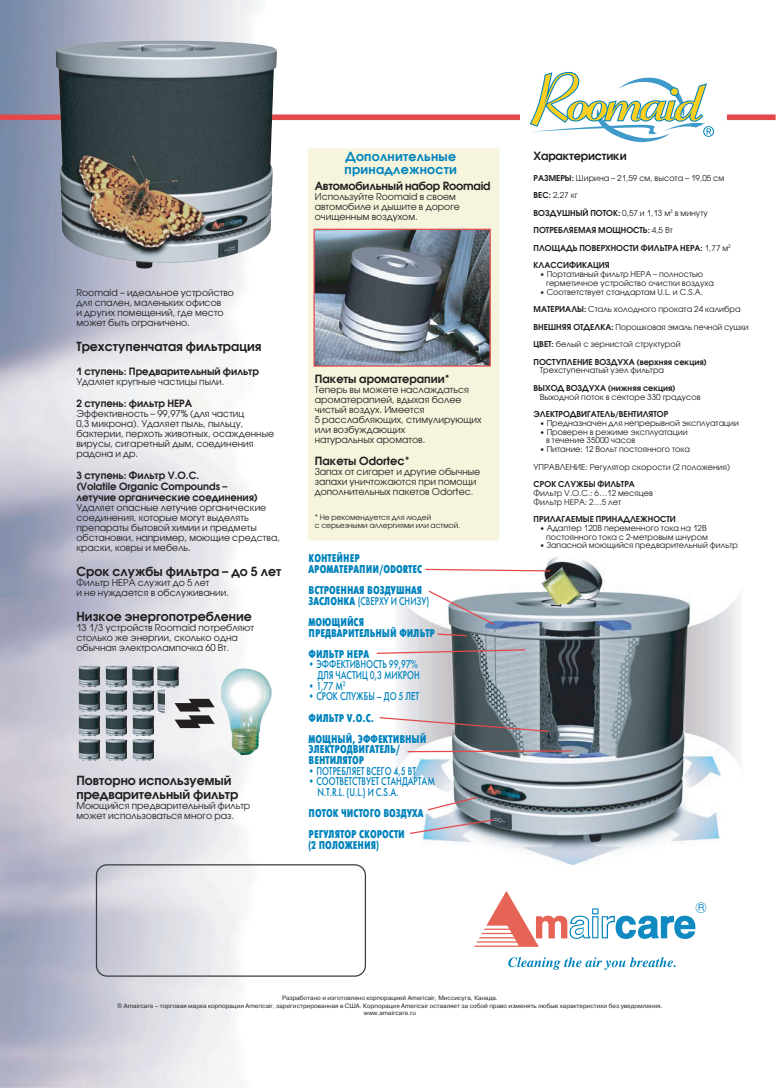
<style>
.page{position:relative;width:780px;height:1088px;background:#fff}
.page>*{position:absolute;margin:0;border:0;box-sizing:border-box;transform-origin:0 0}
.t1{font:600 12.5px/13.8px "Avant Garde Gothic C";color:#231f20}
.t2{font:600 12.5px/12.5px "Avant Garde Gothic C";letter-spacing:.02em;color:#0083bd}
.t3{font:11.25px/10.6px "Futuris X Cond C";color:#0083bd}
.t4{font:11.25px/10.6px "Futuris C";color:#0083bd;text-align:right;scale:.75 1}
.t5{font:600 11.25px "Avant Garde Gothic C";letter-spacing:-.015em;color:#231f20}
.t6{font:600 10px/11.2px "Avant Garde Gothic C";color:#231f20}
.t7{font:9.38px/10px "Avant Garde Gothic C";color:#231f20}
.t8{font:8.12px/17.5px "Avant Garde Gothic C";color:#231f20}
.t9{font:600 8.12px/17.5px "Avant Garde Gothic C";color:#231f20}
.t10{font:7.5px/7.5px "Avant Garde Gothic C";color:#231f20}
.t11{font:6.25px/7.5px "Pragmatica C";color:#231f20;text-align:center}
.s1{font-family:"Futuris X Cond C"}
.s2{font-weight:400}
.s3{font-weight:600}
.s4{font-family:"Arial";color:#393c3d}
</style>
<div class="page">
<img style="left:0;top:0;width:269px;height:1088px">
<div style="left:308px;top:149px;width:191px;height:392px;background:#f6f4dc"></div>
<img style="left:396px;top:556px;width:345px;height:308px">
<div style="left:0;top:114px;width:520px;height:6px;background:#e3494b"></div>
<img style="left:56px;top:53px;width:221px;height:215px">
<svg style="left:529px;top:71px;width:185px;height:72px"></svg>
<img style="left:78px;top:665px;width:22px;height:22px">
<img style="left:78px;top:690px;width:22px;height:22px">
<img style="left:78px;top:714px;width:22px;height:22px">
<img style="left:78px;top:739px;width:22px;height:22px">
<img style="left:105px;top:665px;width:22px;height:22px">
<img style="left:105px;top:690px;width:22px;height:22px">
<img style="left:105px;top:714px;width:22px;height:22px">
<img style="left:105px;top:739px;width:22px;height:22px">
<img style="left:132px;top:666px;width:22px;height:22px">
<img style="left:157px;top:666px;width:22px;height:22px">
<img style="left:132px;top:690px;width:22px;height:22px">
<img style="left:157px;top:690px;width:8px;height:22px">
<img style="left:132px;top:714px;width:22px;height:22px">
<img style="left:132px;top:739px;width:22px;height:22px">
<img style="left:220px;top:668px;width:51px;height:87px">
<svg style="left:174px;top:699px;width:41px;height:29px"></svg>
<img style="left:315px;top:231px;width:173px;height:134px">
<div style="left:313px;top:229px;width:177px;height:138px;border:1px solid #e3494b"></div>
<svg style="left:508px;top:957px;width:167px;height:13px"></svg>
<svg style="left:474px;top:891px;width:232px;height:56px"></svg>
<svg style="left:426px;top:796px;width:52px;height:15px"></svg>
<svg style="left:409px;top:819px;width:86px;height:16px"></svg>
<svg style="left:406px;top:750px;width:167px;height:3px"></svg>
<svg style="left:379px;top:716px;width:171px;height:17px;background:#a29ea2"></svg>
<svg style="left:376px;top:649px;width:150px;height:6px"></svg>
<svg style="left:436px;top:633px;width:32px;height:4px"></svg>
<svg style="left:427px;top:590px;width:68px;height:36px"></svg>
<svg style="left:424px;top:568px;width:127px;height:4px"></svg>
<div style="left:727px;top:114px;width:48px;height:6px;background:#e3494b"></div>
<svg style="left:95px;top:864px;width:271px;height:112px"></svg>
<p class="t7" style="left:76px;top:288px;width:159px">Roomaid – идеальное устройство для спален, маленьких офисов<br>и других помещений, где место может быть ограничено.</p>
<h1 class="t1" style="left:76px;top:340px;width:187px">Трехступенчатая фильтрация</h1>
<p class="t6" style="left:76px;top:366px;width:184px">1 ступень: Предварительный фильтр</p>
<p class="t7" style="left:76px;top:377px;width:150px">Удаляет крупные частицы пыли.</p>
<p class="t6" style="left:76px;top:398px;width:117px">2 ступень: фильтр HEPA</p>
<p class="t7" style="left:76px;top:409px;width:199px">Эффективность – 99,97% (для частиц<br>0,3 микрона). Удаляет пыль, пыльцу, бактерии, перхоть животных, осажденные вирусы, сигаретный дым, соединения радона и др.</p>
<p class="t6" style="left:76px;top:469px;width:183px">3 ступень: Фильтр V.O.C.<br>(Volatile Organic Compounds – летучие органические соединения)</p>
<p class="t7" style="left:76px;top:503px;width:205px">Удаляет опасные летучие органические соединения, которые могут выделять препараты бытовой химии и предметы обстановки, например, моющие средства, краски, ковры и мебель.</p>
<h1 class="t1" style="left:76px;top:564px;width:206px">Срок службы фильтра – до 5 лет</h1>
<p class="t7" style="left:76px;top:578px;width:154px">Фильтр HEPA служит до 5 лет<br>и не нуждается в обслуживании.</p>
<h1 class="t1" style="left:76px;top:609px;width:177px">Низкое энергопотребление</h1>
<p class="t7" style="left:76px;top:623px;width:179px">13 1/3 устройств Roomaid потребляют столько же энергии, сколько одна обычная электролампочка 60 Вт.</p>
<h1 class="t1" style="left:76px;top:773px;width:163px">Повторно используемый предварительный фильтр</h1>
<p class="t7" style="left:76px;top:800px;width:175px">Моющийся предварительный фильтр может использоваться много раз.</p>
<h1 class="t2" style="left:344px;top:150px;width:114px">Дополнительные принадлежности</h1>
<p class="t5" style="left:315px;top:179px;width:177px">Автомобильный набор Roomaid</p>
<p class="t7" style="left:315px;top:192px;width:147px">Используйте Roomaid в своем автомобиле и дышите в дороге очищенным воздухом.</p>
<p class="t5" style="left:315px;top:371px;width:136px">Пакеты ароматерапии*</p>
<p class="t7" style="left:315px;top:384px;width:168px">Теперь вы можете наслаждаться ароматерапией, вдыхая более чистый воздух. Имеется<br>5 расслабляющих, стимулирующих или возбуждающих<br>натуральных ароматов.</p>
<p class="t5" style="left:315px;top:454px;width:96px">Пакеты Odortec*</p>
<p class="t7" style="left:315px;top:467px;width:167px">Запах от сигарет и другие обычные запахи уничтожаются при помощи дополнительных пакетов Odortec.</p>
<p class="t10" style="left:315px;top:513px;width:147px">* Не рекомендуется для людей<br>с серьезными аллергиями или астмой.</p>
<p class="t3" style="left:308px;top:553px;width:115px">КОНТЕЙНЕР<br>АРОМАТЕРАПИИ/ODORTEC</p>
<p class="t3" style="left:308px;top:585px;width:115px">ВСТРОЕННАЯ ВОЗДУШНАЯ</p>
<p class="t4" style="left:308px;top:595px;width:163px"><span class="s1">ЗАСЛОНКА</span> (СВЕРХУ И СНИЗУ)</p>
<p class="t3" style="left:308px;top:617px;width:128px">МОЮЩИЙСЯ<br>ПРЕДВАРИТЕЛЬНЫЙ ФИЛЬТР</p>
<p class="t3" style="left:308px;top:649px;width:62px">ФИЛЬТР HEPA</p>
<p class="t4" style="left:308px;top:659px;width:150px">• ЭФФЕКТИВНОСТЬ 99,97%<br>ДЛЯ ЧАСТИЦ 0,3 МИКРОН</p>
<p class="t4" style="left:308px;top:680px;width:51px">• 1,77 М<sup>2</sup></p>
<p class="t4" style="left:308px;top:691px;width:149px">• СРОК СЛУЖБЫ – ДО 5 ЛЕТ</p>
<p class="t3" style="left:308px;top:707px;width:119px;line-height:21.2px">ФИЛЬТР V.O.C.<br>МОЩНЫЙ, ЭФФЕКТИВНЫЙ</p>
<p class="t3" style="left:308px;top:744px;width:93px">ЭЛЕКТРОДВИГАТЕЛЬ/<br>ВЕНТИЛЯТОР</p>
<p class="t4" style="left:308px;top:765px;width:145px">• ПОТРЕБЛЯЕТ ВСЕГО 4,5 ВТ</p>
<p class="t4" style="left:317px;top:776px;width:158px;text-align:left;text-indent:-9px">• СООТВЕТСТВУЕТ СТАНДАРТАМ<br>N.T.R.L. (U.L.) И C.S.A.</p>
<p class="t3" style="left:308px;top:803px;width:116px;line-height:21.2px">ПОТОК ЧИСТОГО ВОЗДУХА<br>РЕГУЛЯТОР СКОРОСТИ</p>
<p class="t3" style="left:308px;top:840px;width:72px">(2 ПОЛОЖЕНИЯ)</p>
<p class="t5" style="left:533px;top:149px;width:94px">Характеристики</p>
<p class="t9" style="left:533px;top:169px;width:199px">РАЗМЕРЫ: <span class="s2">Ширина – 21,59 см, высота – 19,05 см<br></span>ВЕС: <span class="s2">2,27 кг<br></span>ВОЗДУШНЫЙ ПОТОК: <span class="s2">0,57 и 1,13 м</span><sup>3</sup> <span class="s2">в минуту<br></span>ПОТРЕБЛЯЕМАЯ МОЩНОСТЬ: <span class="s2">4,5 Вт<br></span>ПЛОЩАДЬ ПОВЕРХНОСТИ ФИЛЬТРА HEPA: <span class="s2">1,77 м</span><sup>2<br></sup>КЛАССИФИКАЦИЯ</p>
<p class="t8" style="left:546px;top:270px;width:169px;line-height:8.8px;text-indent:-6px">• Портативный фильтр HEPA – полностью герметичное устройство очистки воздуха</p>
<p class="t8" style="left:533px;top:283px;width:217px;text-indent:6px">• Соответствует стандартам U.L. и C.S.A.<br><span class="s3">МАТЕРИАЛЫ:</span> Сталь холодного проката 24 калибра <span class="s3">ВНЕШНЯЯ ОТДЕЛКА:</span> Порошковая эмаль печной сушки <span class="s3">ЦВЕТ:</span> белый с зернистой структурой<br><span class="s3">ПОСТУПЛЕНИЕ ВОЗДУХА (верхняя секция)</span></p>
<p class="t8" style="left:540px;top:362px;width:126px">Трехступенчатый узел фильтра</p>
<p class="t9" style="left:533px;top:379px;width:144px">ВЫХОД ВОЗДУХА (нижняя секция)</p>
<p class="t8" style="left:540px;top:388px;width:162px">Выходной поток в секторе 330 градусов</p>
<p class="t9" style="left:533px;top:405px;width:136px">ЭЛЕКТРОДВИГАТЕЛЬ/ВЕНТИЛЯТОР</p>
<p class="t8" style="left:540px;top:414px;width:201px">• Предназначен для непрерывной эксплуатации</p>
<p class="t8" style="left:546px;top:427px;width:143px;line-height:8.8px;text-indent:-6px">• Проверен в режиме эксплуатации в течение 35000 часов</p>
<p class="t8" style="left:533px;top:440px;width:198px;text-indent:6px">• Питание: 12 Вольт постоянного тока<br>УПРАВЛЕНИЕ: Регулятор скорости (2 положения)</p>
<p class="t9" style="left:533px;top:475px;width:103px">СРОК СЛУЖБЫ ФИЛЬТРА</p>
<p class="t8" style="left:533px;top:488px;width:121px;line-height:8.8px">Фильтр V.O.C.: 6…12 месяцев<br>Фильтр HEPA: 2…5 лет</p>
<p class="t9" style="left:533px;top:510px;width:144px">ПРИЛАГАЕМЫЕ ПРИНАДЛЕЖНОСТИ</p>
<p class="t8" style="left:540px;top:523px;width:170px;line-height:8.8px;text-align:right">• Адаптер 120В переменного тока на 12В постоянного тока с 2-метровым шнуром</p>
<p class="t8" style="left:540px;top:537px;width:200px">• Запасной моющийся предварительный фильтр</p>
<p class="t11" style="left:117px;top:994px;width:546px">Разработано и изготовлено корпорацией Americair, Миссисуга, Канада.<br><span class="s4">®</span> Amaircare – торговая марка корпорации Americair, зарегистрированная в США. Корпорация Americair оставляет за собой право изменять любые характеристики без уведомления. www.amaircare.ru</p>
</div>
